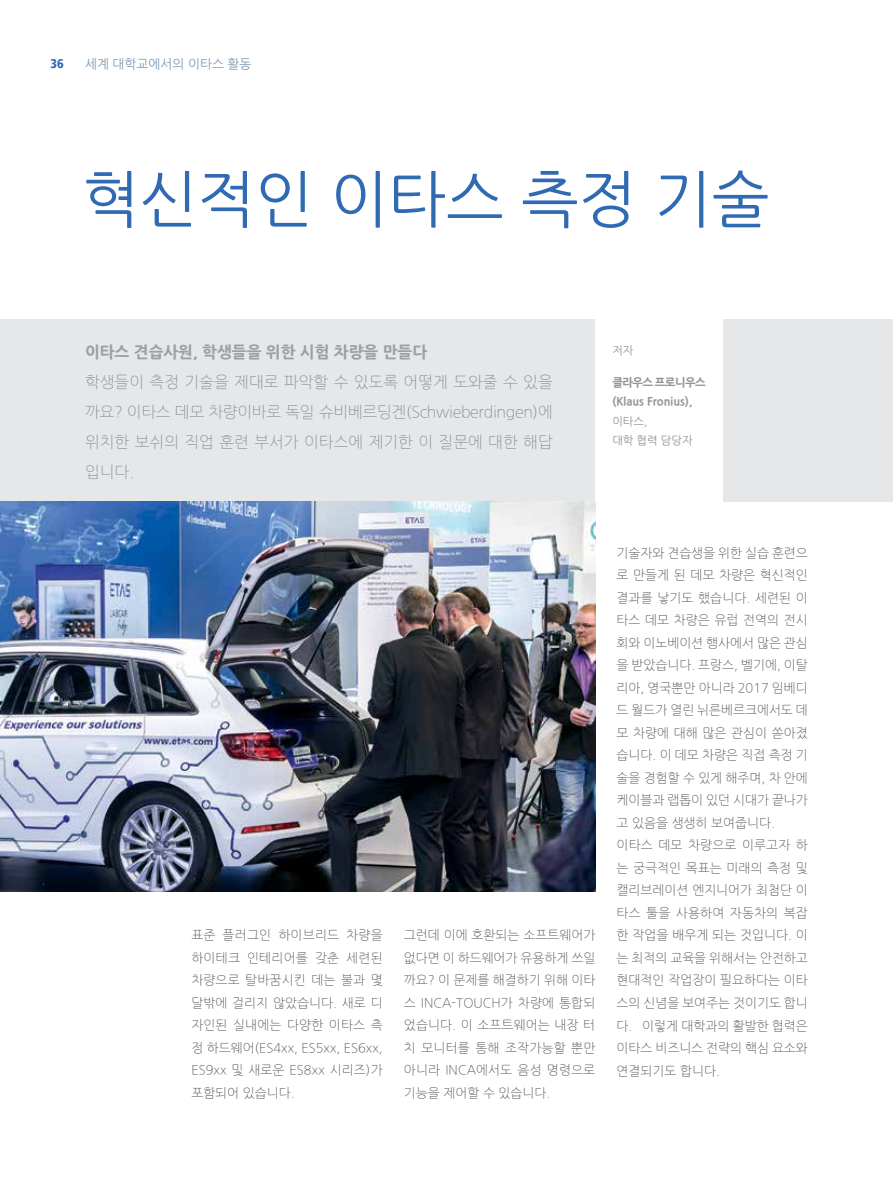
<style>
.page{position:relative;width:893px;height:1191px;background:#fff}
.page>*{position:absolute;margin:0;border:0;box-sizing:border-box;transform-origin:0 0}
.t1{font:61.5px "Nanum Gothic OTF";color:#2f6ab3}
.t2{font:15.75px/30px "Nanum Gothic OTF Light";letter-spacing:-.02em;color:#898b8e;text-align:justify}
.t3{font:700 15.75px "Nanum Gothic OTF Extra";color:#9d9fa2}
.t4{font:12.75px/22.5px "Nanum Gothic OTF Light";color:#4c4c4e;text-align:justify}
.t5{font:12.75px "Nanum Gothic OTF";color:#829bb3}
.t6{font:900 condensed 12.75px "Frutiger LT";color:#2f6ab3}
.t7{font:700 11.25px/19.5px "Nanum Gothic OTF Extra";color:#939598}
.t8{font:11.25px/19.5px "Nanum Gothic OTF";color:#939598}
</style>
<div class="page">
<div style="left:0;top:319px;width:893px;height:183px;background:#e6e7e8"></div>
<div style="left:595px;top:310px;width:128px;height:200px;background:#fff"></div>
<img style="left:0;top:502px;width:595px;height:389px">
<p class="t6" style="left:57px;top:56px;width:8px">8</p>
<p class="t5" style="left:85px;top:56px;width:168px">세계 대학교에서의 이타스 활동</p>
<p class="t6" style="left:51px;top:55px;width:15px">36</p>
<h1 class="t1" style="left:82px;top:162px;width:689px">혁신적인 이타스 측정 기술</h1>
<p class="t3" style="left:85px;top:343px;width:344px">이타스 견습사원, 학생들을 위한 시험 차량을 만들다</p>
<p class="t2" style="left:85px;top:367px;width:469px">학생들이 측정 기술을 제대로 파악할 수 있도록 어떻게 도와줄 수 있을 까요? 이타스 데모 차량이바로 독일 슈비베르딩겐(Schwieberdingen)에 위치한 보쉬의 직업 훈련 부서가 이타스에 제기한 이 질문에 대한 해답 입니다.</p>
<p class="t8" style="left:612px;top:340px;width:23px">저자</p>
<p class="t7" style="left:612px;top:372px;width:95px">클라우스 프로니우스 (Klaus Fronius),</p>
<p class="t8" style="left:612px;top:411px;width:82px">이타스,<br>대학 협력 담당자</p>
<p class="t4" style="left:191px;top:924px;width:193px">표준 플러그인 하이브리드 차량을 하이테크 인테리어를 갖춘 세련된 차량으로 탈바꿈시킨 데는 불과 몇 달밖에 걸리지 않았습니다. 새로 디 자인된 실내에는 다양한 이타스 측 정 하드웨어(ES4xx, ES5xx, ES6xx, ES9xx 및 새로운 ES8xx 시리즈)가 포함되어 있습니다.</p>
<p class="t4" style="left:404px;top:924px;width:193px">그런데 이에 호환되는 소프트웨어가 없다면 이 하드웨어가 유용하게 쓰일 까요? 이 문제를 해결하기 위해 이타 스 INCA-TOUCH가 차량에 통합되 었습니다. 이 소프트웨어는 내장 터 치 모니터를 통해 조작가능할 뿐만 아니라 INCA에서도 음성 명령으로 기능을 제어할 수 있습니다.</p>
<p class="t4" style="left:617px;top:541px;width:193px;text-align:left">기술자와 견습생을 위한 실습 훈련으 로 만들게 된 데모 차량은 혁신적인 결과를 낳기도 했습니다. 세련된 이 타스 데모 차량은 유럽 전역의 전시 회와 이노베이션 행사에서 많은 관심 을 받았습니다. 프랑스, 벨기에, 이탈 리아, 영국뿐만 아니라 2017 임베디 드 월드가 열린 뉘른베르크에서도 데 모 차량에 대해 많은 관심이 쏟아졌 습니다. 이 데모 차량은 직접 측정 기 술을 경험할 수 있게 해주며, 차 안에 케이블과 랩톱이 있던 시대가 끝나가 고 있음을 생생히 보여줍니다. 이타스 데모 차량으로 이루고자 하 는 궁극적인 목표는 미래의 측정 및 캘리브레이션 엔지니어가 최첨단 이 타스 툴을 사용하여 자동차의 복잡 한 작업을 배우게 되는 것입니다. 이 는 최적의 교육을 위해서는 안전하고 현대적인 작업장이 필요하다는 이타 스의 신념을 보여주는 것이기도 합니 다. 이렇게 대학과의 활발한 협력은 이타스 비즈니스 전략의 핵심 요소와 연결되기도 합니다.</p>
</div>
